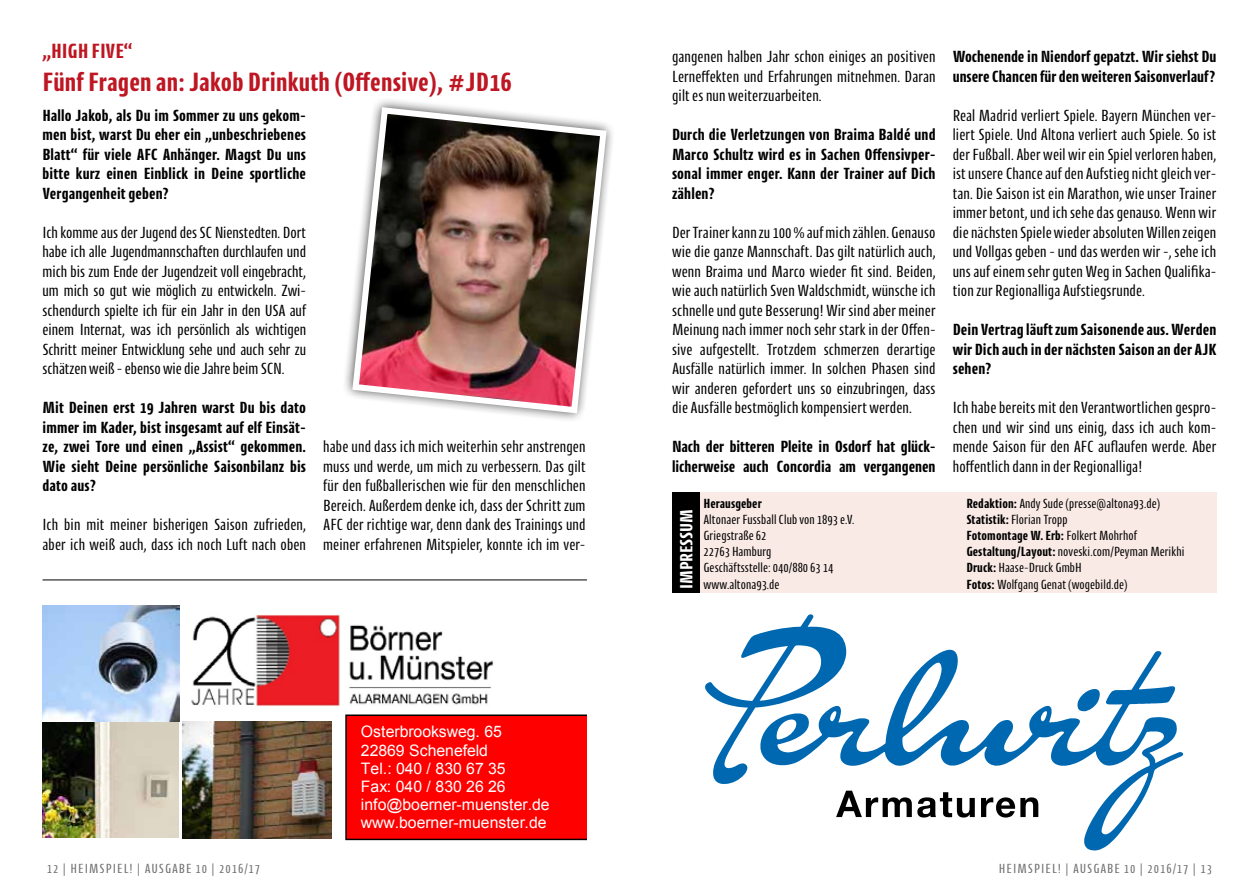
<style>
.page{position:relative;width:1259px;height:893px;background:#fff}
.page>*{position:absolute;margin:0;border:0;box-sizing:border-box;transform-origin:0 0}
.t1{font:700 27px "Cantiga Cnd";color:#be1622}
.t2{font:700 21px "Cantiga Cnd";color:#be1622}
.t3{font:700 18px "Cantiga Cnd";color:#fff}
.t4{font:16.5px/19.5px "Cantiga Cnd";color:#000;text-align:justify}
.t5{font:700 16.5px/19.5px "Cantiga Cnd";color:#000;text-align:justify}
.t6{font:15.75px/18.1px "Arial";letter-spacing:-.005em;color:#fff}
.t7{font:13.5px/16.2px "Cantiga Cnd";color:#000}
.t8{font:13.5px "Cantiga Cnd";letter-spacing:.075em;color:#706f6f}
.t9{font:700 13.5px "Cantiga Cnd";color:#000}
.s1{font-weight:700}
</style>
<div class="page">
<svg style="left:345px;top:100px;width:268px;height:320px"></svg>
<img style="left:349px;top:104px;width:261px;height:313px">
<img style="left:349px;top:625px;width:145px;height:80px">
<img style="left:191px;top:615px;width:149px;height:91px">
<img style="left:43px;top:605px;width:136px;height:233px">
<img style="left:182px;top:721px;width:149px;height:117px">
<div style="left:345px;top:714px;width:242px;height:126px;background:#f00"></div>
<svg style="left:836px;top:650px;width:347px;height:200px"></svg>
<svg style="left:1171px;top:686px;width:5px;height:3px"></svg>
<svg style="left:1077px;top:689px;width:23px;height:23px"></svg>
<svg style="left:1116px;top:689px;width:15px;height:2px"></svg>
<svg style="left:1129px;top:703px;width:35px;height:2px"></svg>
<svg style="left:1157px;top:651px;width:5px;height:3px"></svg>
<svg style="left:1140px;top:687px;width:22px;height:3px"></svg>
<svg style="left:984px;top:754px;width:2px;height:6px"></svg>
<svg style="left:902px;top:662px;width:39px;height:66px"></svg>
<svg style="left:1101px;top:773px;width:47px;height:61px"></svg>
<svg style="left:1040px;top:706px;width:14px;height:17px"></svg>
<svg style="left:705px;top:614px;width:165px;height:171px"></svg>
<svg style="left:836px;top:791px;width:138px;height:26px"></svg>
<svg style="left:981px;top:797px;width:57px;height:20px"></svg>
<div style="left:699px;top:493px;width:517px;height:100px;background:#f9eae5"></div>
<div style="left:672px;top:493px;width:27px;height:100px;background:#000"></div>
<hr style="left:43px;top:580px;width:544px;height:1px;background:#000">
<p class="t2" style="left:43px;top:38px;width:92px">„HIGH FIVE“</p>
<h1 class="t1" style="left:43px;top:65px;width:471px">Fünf Fragen an: Jakob Drinkuth (Offensive), #JD16</h1>
<p class="t5" style="left:43px;top:105px;width:265px">Hallo Jakob, als Du im Sommer zu uns gekom&shy;men bist, warst Du eher ein „unbeschriebenes Blatt“ für viele AFC Anhänger. Magst Du uns bitte kurz einen Einblick in Deine sportliche Vergangenheit geben?</p>
<p class="t4" style="left:43px;top:222px;width:265px">Ich komme aus der Jugend des SC Nienstedten. Dort habe ich alle Jugendmannschaften durchlaufen und mich bis zum Ende der Jugendzeit voll eingebracht, um mich so gut wie möglich zu entwickeln. Zwi&shy;schendurch spielte ich für ein Jahr in den USA auf einem Internat, was ich persönlich als wichtigen Schritt meiner Entwicklung sehe und auch sehr zu schätzen weiß - ebenso wie die Jahre beim SCN.</p>
<p class="t5" style="left:43px;top:397px;width:265px">Mit Deinen erst 19 Jahren warst Du bis dato immer im Kader, bist insgesamt auf elf Einsät&shy;ze, zwei Tore und einen „Assist“ gekommen.<br>Wie sieht Deine persönliche Saisonbilanz bis dato aus?</p>
<p class="t4" style="left:43px;top:514px;width:265px">Ich bin mit meiner bisherigen Saison zufrieden, aber ich weiß auch, dass ich noch Luft nach oben</p>
<p class="t4" style="left:323px;top:436px;width:264px">habe und dass ich mich weiterhin sehr anstrengen muss und werde, um mich zu verbessern. Das gilt für den fußballerischen wie für den menschlichen Bereich. Außerdem denke ich, dass der Schritt zum AFC der richtige war, denn dank des Trainings und meiner erfahrenen Mitspieler, konnte ich im ver-</p>
<p class="t6" style="left:361px;top:723px;width:190px">Osterbrooksweg. 65<br>22869 Schenefeld<br>Tel.: 040 / 830 67 35<br>Fax: 040 / 830 26 26 info@boerner-muenster.de www.boerner-muenster.de</p>
<p class="t4" style="left:672px;top:46px;width:265px">gangenen halben Jahr schon einiges an positiven Lerneffekten und Erfahrungen mitnehmen. Daran gilt es nun weiterzuarbeiten.</p>
<p class="t5" style="left:672px;top:124px;width:265px">Durch die Verletzungen von Braima Baldé und Marco Schultz wird es in Sachen Offensivper&shy;sonal immer enger. Kann der Trainer auf Dich zählen?</p>
<p class="t4" style="left:672px;top:222px;width:265px">Der Trainer kann zu 100 % auf mich zählen. Genauso wie die ganze Mannschaft. Das gilt natürlich auch, wenn Braima und Marco wieder fit sind. Beiden, wie auch natürlich Sven Waldschmidt, wünsche ich schnelle und gute Besserung! Wir sind aber meiner Meinung nach immer noch sehr stark in der Offen&shy;sive aufgestellt. Trotzdem schmerzen derartige Ausfälle natürlich immer. In solchen Phasen sind wir anderen gefordert uns so einzubringen, dass die Ausfälle bestmöglich kompensiert werden.</p>
<p class="t5" style="left:672px;top:436px;width:265px">Nach der bitteren Pleite in Osdorf hat glück&shy;licherweise auch Concordia am vergangenen</p>
<p class="t3" style="left:675px;top:589px;width:81px;rotate:-90deg">IMPRESSUM</p>
<p class="t9" style="left:703px;top:494px;width:60px">Herausgeber</p>
<p class="t7" style="left:703px;top:511px;width:152px">Altonaer Fussball Club von 1893 e.V.<br>Griegstraße 62<br>22763 Hamburg<br>Geschäftsstelle: 040/880 63 14 www.altona93.de</p>
<p class="t5" style="left:952px;top:46px;width:265px">Wochenende in Niendorf gepatzt. Wir siehst Du unsere Chancen für den weiteren Saisonverlauf?</p>
<p class="t4" style="left:952px;top:105px;width:265px">Real Madrid verliert Spiele. Bayern München ver&shy;liert Spiele. Und Altona verliert auch Spiele. So ist der Fußball. Aber weil wir ein Spiel verloren haben, ist unsere Chance auf den Aufstieg nicht gleich ver&shy;tan. Die Saison ist ein Marathon, wie unser Trainer immer betont, und ich sehe das genauso. Wenn wir die nächsten Spiele wieder absoluten Willen zeigen und Vollgas geben - und das werden wir -, sehe ich uns auf einem sehr guten Weg in Sachen Qualifika&shy;tion zur Regionalliga Aufstiegsrunde.</p>
<p class="t5" style="left:952px;top:319px;width:265px">Dein Vertrag läuft zum Saisonende aus. Werden wir Dich auch in der nächsten Saison an der AJK sehen?</p>
<p class="t4" style="left:952px;top:397px;width:265px">Ich habe bereits mit den Verantwortlichen gespro&shy;chen und wir sind uns einig, dass ich auch kom&shy;mende Saison für den AFC auflaufen werde. Aber hoffentlich dann in der Regionalliga!</p>
<p class="t7" style="left:966px;top:494px;width:220px"><span class="s1">Redaktion:</span> Andy Sude (presse@altona93.de)<br><span class="s1">Statistik:</span> Florian Tropp<br><span class="s1">Fotomontage W. Erb:</span> Folkert Mohrhof <span class="s1">Gestaltung/Layout:</span> noveski.com/Peyman Merikhi <span class="s1">Druck:</span> Haase-Druck GmbH</p>
<p class="t7" style="left:966px;top:575px;width:163px"><span class="s1">Fotos:</span> Wolfgang Genat (wogebild.de)</p>
<p class="t8" style="left:47px;top:860px;width:215px">12 | HEIMSPIEL! | AUSGABE 10 | 2016/17</p>
<p class="t8" style="left:999px;top:860px;width:215px">HEIMSPIEL! | AUSGABE 10 | 2016/17 | 13</p>
</div>
